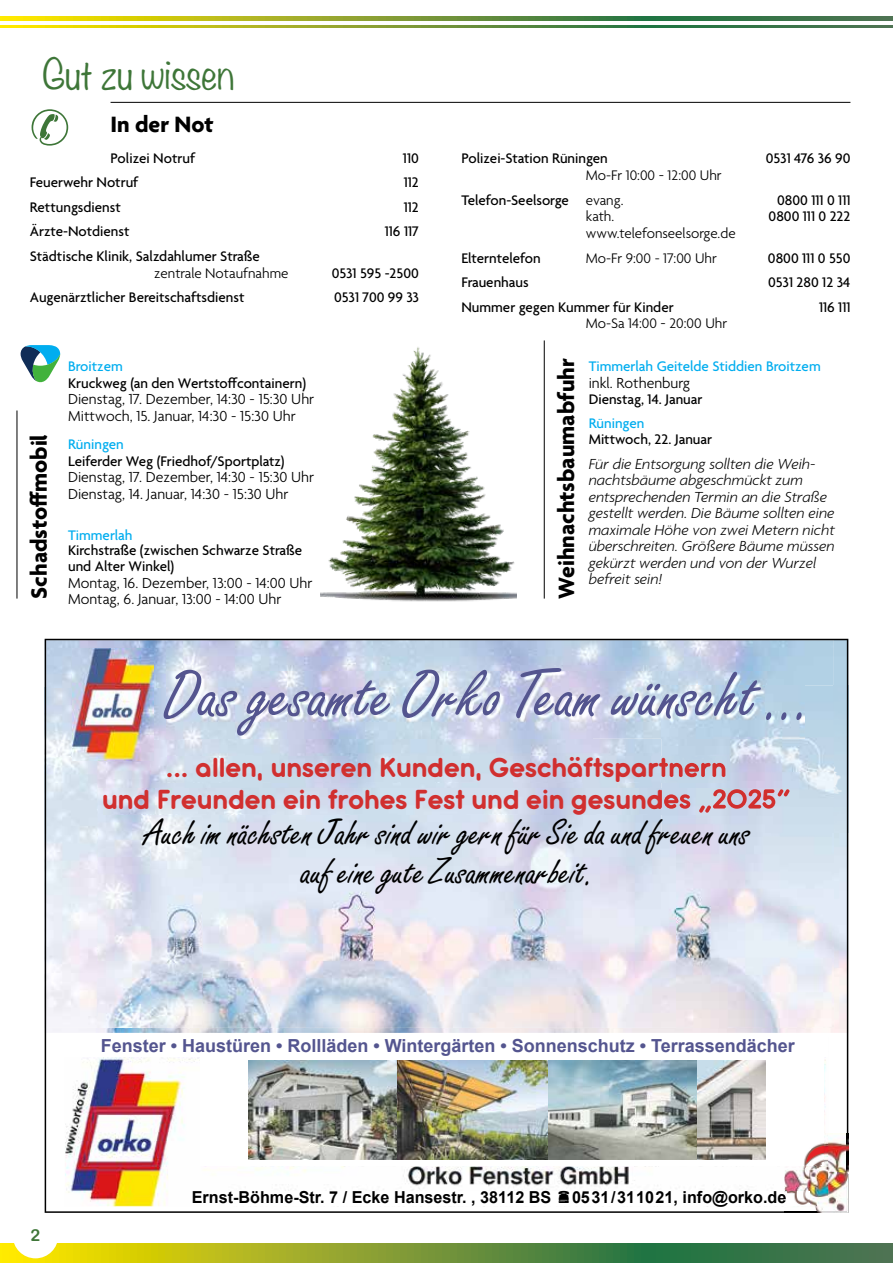
<style>
.page{position:relative;width:893px;height:1263px;background:#fff}
.page>*{position:absolute;margin:0;border:0;box-sizing:border-box;transform-origin:0 0}
.t1{font:69px "Boldstylescript";color:#54558f}
.t2{font:37.5px/39px "Boldstylescript";color:#000;text-align:center}
.t3{font:300 37.5px "Noteworthy";letter-spacing:-.005em;color:#3e7638}
.t4{font:700 30px/31.5px "Antipasto Pro";color:#d12f2f;text-align:center}
.t5{font:700 24px "Agenda";color:#000}
.t6{font:700 18px "Arial";color:#54558f}
.t7{font:700 16.5px "Arial";color:#000}
.t8{font:16.5px "Arial Rounded MT Bold";color:#3e7638}
.t9{font:italic 300 15.75px/16.5px "Agenda";color:#000}
.t10{font:300 15.75px/16.5px "Agenda";color:#000}
.t11{font:500 15px/15.8px "Agenda";color:#000}
.t12{font:300 15px/25px "Agenda";color:#000}
.t13{font:500 15px "Agenda";color:#00adef}
.s1{color:#fff}
.s2{color:#3e7638}
.s3{font-size:15.75px}
.s4{font-weight:500}
</style>
<div class="page">
<svg style="left:0;top:1243px;width:893px;height:20px;background:#7a9a30"></svg>
<svg style="left:0;top:17px;width:893px;height:4px;background:#7d9c2f"></svg>
<svg style="left:0;top:26px;width:893px;height:2px;background:#7d9c2f"></svg>
<div style="left:13px;top:1213px;width:45px;height:45px;background:#fff;border-radius:50%"></div>
<hr style="left:111px;top:102px;width:739px;height:1px;background:#000">
<img style="left:45px;top:639px;width:803px;height:574px">
<div style="left:683px;top:1190px;width:26px;height:16px;background:#fff"></div>
<div style="left:225px;top:1191px;width:584px;height:14px;background:#fff"></div>
<img style="left:828px;top:1133px;width:20px;height:40px">
<img style="left:784px;top:1206px;width:32px;height:7px">
<img style="left:828px;top:1172px;width:19px;height:1px">
<img style="left:784px;top:1133px;width:44px;height:73px">
<img style="left:784px;top:1133px;width:40px;height:33px">
<img style="left:816px;top:1173px;width:32px;height:40px">
<img style="left:786px;top:1191px;width:23px;height:14px">
<svg style="left:784px;top:1191px;width:2px;height:16px"></svg>
<hr style="left:544px;top:340px;width:1px;height:259px;background:#000">
<hr style="left:17px;top:410px;width:1px;height:189px;background:#000">
<svg style="left:21px;top:346px;width:39px;height:37px"></svg>
<img style="left:321px;top:347px;width:196px;height:255px">
<h2 class="t3" style="left:43px;top:41px;width:200px">Gut zu wissen<span class="s1">.</span></h2>
<h3 class="t5" style="left:30px;top:112px;width:191px"><span class="s2">✆</span> In der Not<span class="s1">.</span></h3>
<p class="t11" style="left:111px;top:151px;width:86px">Polizei Notruf</p>
<p class="t11" style="left:403px;top:151px;width:17px">110</p>
<p class="t11" style="left:30px;top:176px;width:110px">Feuerwehr Notruf</p>
<p class="t11" style="left:404px;top:176px;width:17px">112</p>
<p class="t11" style="left:30px;top:200px;width:92px">Rettungsdienst</p>
<p class="t11" style="left:404px;top:200px;width:17px">112</p>
<p class="t11" style="left:30px;top:224px;width:101px">Ärzte-Notdienst</p>
<p class="t11" style="left:385px;top:224px;width:35px">116 117</p>
<p class="t11" style="left:30px;top:249px;width:232px">Städtische Klinik, Salzdahlumer Straße</p>
<p class="t12" style="left:154px;top:262px;width:136px">zentrale Notaufnahme</p>
<p class="t11" style="left:332px;top:266px;width:89px">0531 595 -2500</p>
<p class="t11" style="left:30px;top:291px;width:216px">Augenärztlicher Bereitschaftsdienst</p>
<p class="t11" style="left:334px;top:291px;width:86px">0531 700 99 33</p>
<h3 class="t5" style="left:26px;top:599px;width:172px;rotate:-90deg">Schadstoffmobil<span class="s1">.</span></h3>
<p class="t13" style="left:68px;top:358px;width:56px">Broitzem</p>
<p class="t11" style="left:68px;top:376px;width:239px">Kruckweg (an den Wertstoffcontainern)</p>
<p class="t10" style="left:68px;top:392px;width:248px">Dienstag, 17. Dezember, 14:30 - 15:30 Uhr<br>Mittwoch, 15. Januar, 14:30 - 15:30 Uhr</p>
<p class="t13" style="left:68px;top:436px;width:57px">Rüningen</p>
<p class="t11" style="left:68px;top:454px;width:218px">Leiferder Weg (Friedhof/Sportplatz)</p>
<p class="t10" style="left:68px;top:470px;width:248px">Dienstag, 17. Dezember, 14:30 - 15:30 Uhr<br>Dienstag, 14. Januar, 14:30 - 15:30 Uhr</p>
<p class="t13" style="left:68px;top:527px;width:66px">Timmerlah</p>
<p class="t11" style="left:68px;top:544px;width:236px">Kirchstraße (zwischen Schwarze Straße und Alter Winkel)</p>
<p class="t10" style="left:68px;top:575px;width:246px">Montag, 16. Dezember, 13:00 - 14:00 Uhr<br>Montag, 6. Januar, 13:00 - 14:00 Uhr</p>
<p class="t11" style="left:461px;top:151px;width:148px">Polizei-Station Rüningen</p>
<p class="t11" style="left:766px;top:151px;width:86px">0531 476 36 90</p>
<p class="t12" style="left:461px;top:163px;width:262px;text-indent:125px">Mo-Fr 10:00 <span class="s3">-</span> 12:00 Uhr<br><span class="s4">Telefon-Seelsorge</span> evang.</p>
<p class="t11" style="left:777px;top:193px;width:75px">0800 111 0 111</p>
<p class="t12" style="left:586px;top:205px;width:30px">kath.</p>
<p class="t11" style="left:769px;top:209px;width:83px">0800 111 0 222</p>
<p class="t12" style="left:586px;top:221px;width:151px">www.telefonseelsorge.de</p>
<p class="t11" style="left:461px;top:251px;width:81px">Elterntelefon</p>
<p class="t12" style="left:586px;top:246px;width:133px">Mo-Fr 9:00 - 17:00 Uhr</p>
<p class="t11" style="left:768px;top:251px;width:84px">0800 111 0 550</p>
<p class="t11" style="left:461px;top:275px;width:69px">Frauenhaus</p>
<p class="t11" style="left:768px;top:275px;width:84px">0531 280 12 34</p>
<p class="t11" style="left:461px;top:300px;width:214px">Nummer gegen Kummer für Kinder</p>
<p class="t11" style="left:819px;top:300px;width:33px">116 111</p>
<p class="t12" style="left:586px;top:312px;width:143px">Mo-Sa 14:00 <span class="s3">-</span> 20:00 Uhr</p>
<h3 class="t5" style="left:554px;top:599px;width:242px;rotate:-90deg">Weihnachtsbaumabfuhr</h3>
<p class="t13" style="left:589px;top:358px;width:234px">Timmerlah Geitelde Stiddien Broitzem</p>
<p class="t10" style="left:589px;top:376px;width:103px">inkl. Rothenburg</p>
<p class="t11" style="left:589px;top:392px;width:115px">Dienstag, 14. Januar</p>
<p class="t13" style="left:589px;top:415px;width:57px">Rüningen</p>
<p class="t11" style="left:589px;top:432px;width:125px">Mittwoch, 22. Januar</p>
<p class="t9" style="left:589px;top:455px;width:248px">Für die Entsorgung sollten die Weih&shy;nachtsbäume abgeschmückt zum entsprechenden Termin an die Straße gestellt werden. Die Bäume sollten eine maximale Höhe von zwei Metern nicht überschreiten. Größere Bäume müssen gekürzt werden und von der Wurzel befreit sein!</p>
<h1 class="t1" style="left:164px;top:653px;width:647px">Das gesamte Orko Team wünscht ...</h1>
<h3 class="t4" style="left:102px;top:753px;width:690px">... allen, unseren Kunden, Geschäftspartnern<br>und Freunden ein frohes Fest und ein gesundes „2025“</h3>
<h2 class="t2" style="left:144px;top:814px;width:607px">Auch im nächsten Jahr sind wir gern für Sie da und freuen uns auf eine gute Zusammenarbeit.</h2>
<p class="t6" style="left:101px;top:1033px;width:696px">Fenster • Haustüren • Rollläden • Wintergärten • Sonnenschutz • Terrassendächer</p>
<p class="t8" style="left:31px;top:1226px;width:11px">2</p>
<p class="t7" style="left:192px;top:1186px;width:361px">Ernst-Böhme-Str. 7 / Ecke Hansestr. , 38112 BS</p>
<p class="t7" style="left:572px;top:1186px;width:216px">0531/311021, info@orko.de</p>
</div>
